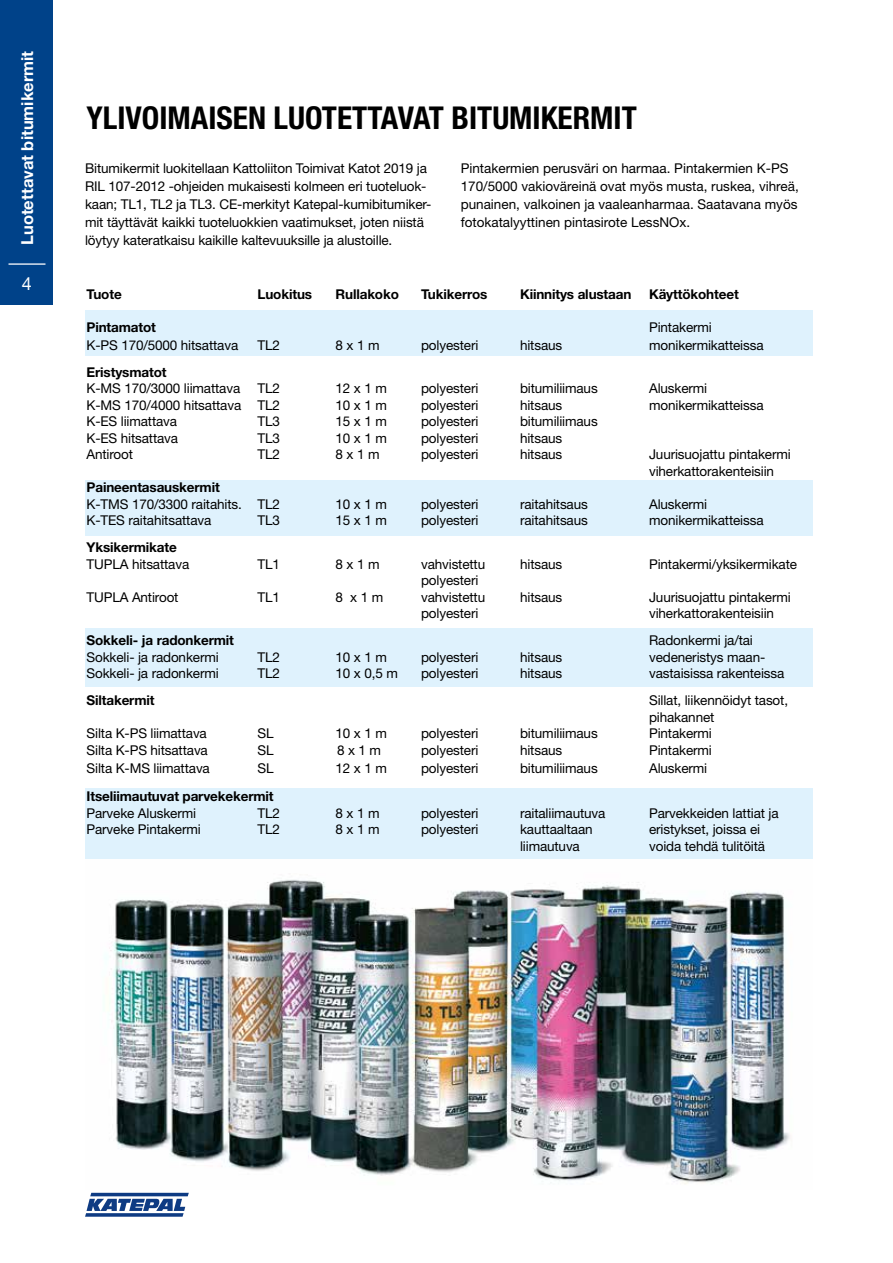
<style>
.page{position:relative;width:893px;height:1263px;background:#fff}
.page>*{position:absolute;margin:0;border:0;box-sizing:border-box;transform-origin:0 0}
.t1{font:700 condensed 31.5px "Helvetica Neue LT Std";color:#000}
.t2{font:18px "Helvetica Neue LT Std";color:#fff}
.t3{font:700 16.5px "Helvetica Neue LT Std";color:#fff}
.t4{font:13.5px/18px "Helvetica Neue LT Std";letter-spacing:-.01em;color:#000}
.t5{font:700 13.5px "Helvetica Neue LT Std";letter-spacing:-.01em;color:#000}
</style>
<div class="page">
<img style="left:105px;top:879px;width:685px;height:305px">
<div style="left:85px;top:310px;width:727px;height:45px;background:#dff2fd"></div>
<div style="left:85px;top:480px;width:727px;height:56px;background:#dff2fd"></div>
<div style="left:85px;top:628px;width:727px;height:59px;background:#dff2fd"></div>
<div style="left:85px;top:788px;width:727px;height:71px;background:#dff2fd"></div>
<div style="left:0;top:0;width:53px;height:305px;background:#004289"></div>
<hr style="left:9px;top:263px;width:36px;height:2px;background:#fff">
<svg style="left:85px;top:1193px;width:104px;height:24px"></svg>
<p class="t3" style="left:16px;top:121px;width:95px;rotate:-90deg">Tuotetie oja</p>
<p class="t3" style="left:17px;top:245px;width:195px;rotate:-90deg">Luotettavat bitumikermit</p>
<h2 class="t2" style="left:22px;top:273px;width:12px">4</h2>
<h1 class="t1" style="left:86px;top:99px;width:552px">YLIVOIMAISEN LUOTETTAVAT BITUMIKERMIT</h1>
<p class="t4" style="left:85px;top:159px;width:348px">Bitumikermit luokitellaan Kattoliiton Toimivat Katot 2019 ja RIL 107-2012 -ohjeiden mukaisesti kolmeen eri tuoteluok&shy;kaan; TL1, TL2 ja TL3. CE-merkityt Katepal-kumibitumiker&shy;mit täyttävät kaikki tuoteluokkien vaatimukset, joten niistä löytyy kateratkaisu kaikille kaltevuuksille ja alustoille.</p>
<p class="t4" style="left:461px;top:158px;width:340px">Pintakermien perusväri on harmaa. Pintakermien K-PS 170/5000 vakioväreinä ovat myös musta, ruskea, vihreä, punainen, valkoinen ja vaaleanharmaa. Saatavana myös fotokatalyyttinen pintasirote LessNOx.</p>
<p class="t5" style="left:87px;top:285px;width:37px">Tuote</p>
<p class="t5" style="left:258px;top:285px;width:56px">Luokitus</p>
<p class="t5" style="left:336px;top:285px;width:65px">Rullakoko</p>
<p class="t5" style="left:421px;top:285px;width:68px">Tukikerros</p>
<p class="t5" style="left:520px;top:285px;width:113px">Kiinnitys alustaan</p>
<p class="t5" style="left:649px;top:285px;width:91px">Käyttökohteet</p>
<p class="t5" style="left:87px;top:318px;width:71px">Pintamatot</p>
<p class="t4" style="left:649px;top:317px;width:64px">Pintakermi</p>
<p class="t4" style="left:87px;top:335px;width:153px">K-PS 170/5000 hitsattava</p>
<p class="t4" style="left:258px;top:335px;width:24px">TL2</p>
<p class="t4" style="left:336px;top:335px;width:45px">8 x 1 m</p>
<p class="t4" style="left:421px;top:335px;width:59px">polyesteri</p>
<p class="t4" style="left:520px;top:335px;width:44px">hitsaus</p>
<p class="t4" style="left:649px;top:335px;width:116px">monikermikatteissa</p>
<p class="t5" style="left:87px;top:363px;width:81px">Eristysmatot</p>
<p class="t4" style="left:87px;top:379px;width:155px">K-MS 170/3000 liimattava</p>
<p class="t4" style="left:258px;top:379px;width:24px">TL2</p>
<p class="t4" style="left:336px;top:379px;width:53px">12 x 1 m</p>
<p class="t4" style="left:421px;top:379px;width:59px">polyesteri</p>
<p class="t4" style="left:520px;top:379px;width:79px">bitumiliimaus</p>
<p class="t4" style="left:649px;top:379px;width:60px">Aluskermi</p>
<p class="t4" style="left:87px;top:395px;width:195px">K-MS 170/4000 hitsattava TL2</p>
<p class="t4" style="left:336px;top:395px;width:53px">10 x 1 m</p>
<p class="t4" style="left:421px;top:395px;width:59px">polyesteri</p>
<p class="t4" style="left:520px;top:395px;width:44px">hitsaus</p>
<p class="t4" style="left:649px;top:395px;width:116px">monikermikatteissa</p>
<p class="t4" style="left:87px;top:412px;width:92px">K-ES liimattava</p>
<p class="t4" style="left:258px;top:412px;width:24px">TL3</p>
<p class="t4" style="left:336px;top:412px;width:53px">15 x 1 m</p>
<p class="t4" style="left:421px;top:412px;width:59px">polyesteri</p>
<p class="t4" style="left:520px;top:412px;width:79px">bitumiliimaus</p>
<p class="t4" style="left:87px;top:428px;width:93px">K-ES hitsattava</p>
<p class="t4" style="left:258px;top:428px;width:24px">TL3</p>
<p class="t4" style="left:336px;top:428px;width:53px">10 x 1 m</p>
<p class="t4" style="left:421px;top:428px;width:59px">polyesteri</p>
<p class="t4" style="left:520px;top:428px;width:44px">hitsaus</p>
<p class="t4" style="left:87px;top:445px;width:48px">Antiroot</p>
<p class="t4" style="left:258px;top:445px;width:24px">TL2</p>
<p class="t4" style="left:336px;top:445px;width:45px">8 x 1 m</p>
<p class="t4" style="left:421px;top:445px;width:59px">polyesteri</p>
<p class="t4" style="left:520px;top:445px;width:44px">hitsaus</p>
<p class="t4" style="left:649px;top:446px;width:143px;line-height:16.5px">Juurisuojattu pintakermi viherkattorakenteisiin</p>
<p class="t5" style="left:87px;top:479px;width:135px">Paineentasauskermit</p>
<p class="t4" style="left:87px;top:494px;width:195px">K-TMS 170/3300 raitahits. TL2</p>
<p class="t4" style="left:336px;top:494px;width:53px">10 x 1 m</p>
<p class="t4" style="left:421px;top:494px;width:59px">polyesteri</p>
<p class="t4" style="left:520px;top:494px;width:69px">raitahitsaus</p>
<p class="t4" style="left:649px;top:494px;width:60px">Aluskermi</p>
<p class="t4" style="left:87px;top:511px;width:126px">K-TES raitahitsattava</p>
<p class="t4" style="left:258px;top:511px;width:24px">TL3</p>
<p class="t4" style="left:336px;top:511px;width:53px">15 x 1 m</p>
<p class="t4" style="left:421px;top:511px;width:59px">polyesteri</p>
<p class="t4" style="left:520px;top:511px;width:69px">raitahitsaus</p>
<p class="t4" style="left:649px;top:511px;width:116px">monikermikatteissa</p>
<p class="t5" style="left:87px;top:539px;width:92px">Yksikermikate</p>
<p class="t4" style="left:87px;top:554px;width:104px">TUPLA hitsattava</p>
<p class="t4" style="left:258px;top:554px;width:24px">TL1</p>
<p class="t4" style="left:336px;top:554px;width:45px">8 x 1 m</p>
<p class="t4" style="left:421px;top:554px;width:66px">vahvistettu</p>
<p class="t4" style="left:520px;top:554px;width:44px">hitsaus</p>
<p class="t4" style="left:649px;top:554px;width:149px">Pintakermi/yksikermikate</p>
<p class="t4" style="left:421px;top:571px;width:59px">polyesteri</p>
<p class="t4" style="left:87px;top:587px;width:94px">TUPLA Antiroot</p>
<p class="t4" style="left:258px;top:587px;width:24px">TL1</p>
<p class="t4" style="left:336px;top:587px;width:49px">8 x 1 m</p>
<p class="t4" style="left:421px;top:587px;width:66px">vahvistettu</p>
<p class="t4" style="left:520px;top:587px;width:44px">hitsaus</p>
<p class="t4" style="left:649px;top:587px;width:143px">Juurisuojattu pintakermi</p>
<p class="t4" style="left:421px;top:604px;width:59px">polyesteri</p>
<p class="t4" style="left:649px;top:604px;width:126px">viherkattorakenteisiin</p>
<p class="t5" style="left:87px;top:632px;width:149px">Sokkeli- ja radonkermit</p>
<p class="t4" style="left:649px;top:631px;width:105px">Radonkermi ja/tai</p>
<p class="t4" style="left:87px;top:647px;width:134px">Sokkeli- ja radonkermi</p>
<p class="t4" style="left:258px;top:647px;width:24px">TL2</p>
<p class="t4" style="left:336px;top:647px;width:53px">10 x 1 m</p>
<p class="t4" style="left:421px;top:647px;width:59px">polyesteri</p>
<p class="t4" style="left:520px;top:647px;width:44px">hitsaus</p>
<p class="t4" style="left:649px;top:647px;width:118px">vedeneristys maan-</p>
<p class="t4" style="left:87px;top:664px;width:134px">Sokkeli- ja radonkermi</p>
<p class="t4" style="left:258px;top:664px;width:24px">TL2</p>
<p class="t4" style="left:336px;top:664px;width:64px">10 x 0,5 m</p>
<p class="t4" style="left:421px;top:664px;width:59px">polyesteri</p>
<p class="t4" style="left:520px;top:664px;width:44px">hitsaus</p>
<p class="t4" style="left:649px;top:664px;width:137px">vastaisissa rakenteissa</p>
<p class="t5" style="left:87px;top:692px;width:70px">Siltakermit</p>
<p class="t4" style="left:649px;top:692px;width:141px;line-height:16.5px">Sillat, liikennöidyt tasot, pihakannet</p>
<p class="t4" style="left:87px;top:724px;width:122px">Silta K-PS liimattava</p>
<p class="t4" style="left:258px;top:724px;width:18px">SL</p>
<p class="t4" style="left:336px;top:724px;width:53px">10 x 1 m</p>
<p class="t4" style="left:421px;top:724px;width:59px">polyesteri</p>
<p class="t4" style="left:520px;top:724px;width:79px">bitumiliimaus</p>
<p class="t4" style="left:649px;top:724px;width:64px">Pintakermi</p>
<p class="t4" style="left:87px;top:740px;width:123px">Silta K-PS hitsattava</p>
<p class="t4" style="left:258px;top:740px;width:18px">SL</p>
<p class="t4" style="left:337px;top:740px;width:45px">8 x 1 m</p>
<p class="t4" style="left:421px;top:740px;width:59px">polyesteri</p>
<p class="t4" style="left:520px;top:740px;width:44px">hitsaus</p>
<p class="t4" style="left:649px;top:740px;width:64px">Pintakermi</p>
<p class="t4" style="left:87px;top:758px;width:125px">Silta K-MS liimattava</p>
<p class="t4" style="left:258px;top:758px;width:18px">SL</p>
<p class="t4" style="left:336px;top:758px;width:53px">12 x 1 m</p>
<p class="t4" style="left:421px;top:758px;width:59px">polyesteri</p>
<p class="t4" style="left:520px;top:758px;width:79px">bitumiliimaus</p>
<p class="t4" style="left:649px;top:758px;width:60px">Aluskermi</p>
<p class="t5" style="left:87px;top:788px;width:189px">Itseliimautuvat parvekekermit</p>
<p class="t4" style="left:87px;top:803px;width:111px">Parveke Aluskermi</p>
<p class="t4" style="left:258px;top:803px;width:24px">TL2</p>
<p class="t4" style="left:336px;top:803px;width:45px">8 x 1 m</p>
<p class="t4" style="left:421px;top:803px;width:59px">polyesteri</p>
<p class="t4" style="left:520px;top:803px;width:87px">raitaliimautuva</p>
<p class="t4" style="left:649px;top:803px;width:131px">Parvekkeiden lattiat ja</p>
<p class="t4" style="left:87px;top:820px;width:116px">Parveke Pintakermi</p>
<p class="t4" style="left:258px;top:820px;width:24px">TL2</p>
<p class="t4" style="left:336px;top:820px;width:45px">8 x 1 m</p>
<p class="t4" style="left:421px;top:820px;width:59px">polyesteri</p>
<p class="t4" style="left:520px;top:820px;width:74px">kauttaaltaan</p>
<p class="t4" style="left:649px;top:820px;width:113px">eristykset, joissa ei</p>
<p class="t4" style="left:520px;top:836px;width:61px">liimautuva</p>
<p class="t4" style="left:649px;top:836px;width:118px">voida tehdä tulitöitä</p>
</div>
